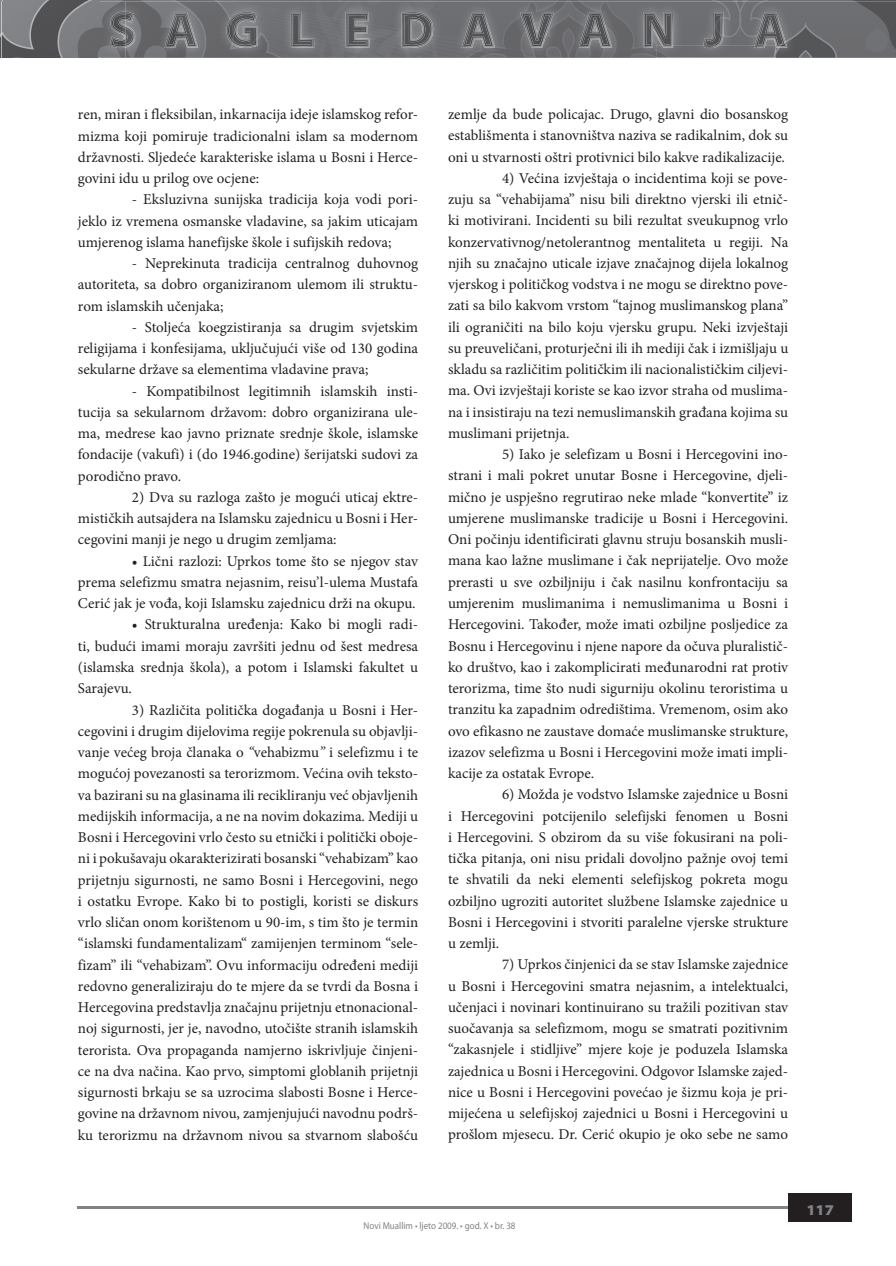
<style>
.page{position:relative;width:896px;height:1266px;background:#fff}
.page>*{position:absolute;margin:0;border:0;box-sizing:border-box;transform-origin:0 0}
.t1{font:15px/21.3px "Minion Pro";color:#231f20;text-align:justify}
.t2{font:900 semi-expanded 15px "Myriad Pro";color:#808285}
.t3{font:9.9px "Myriad Pro";color:#808285;scale:.91 1}
.s1{font-style:italic}
</style>
<div class="page">
<img style="left:1px;top:1px;width:2px;height:57px">
<img style="left:0;top:2px;width:1px;height:56px">
<img style="left:3px;top:0;width:890px;height:1px">
<img style="left:3px;top:1px;width:96px;height:57px">
<img style="left:99px;top:1px;width:797px;height:57px">
<img style="left:656px;top:46px;width:120px;height:11px">
<img style="left:198px;top:21px;width:556px;height:18px">
<img style="left:110px;top:12px;width:25px;height:36px">
<img style="left:226px;top:12px;width:32px;height:36px">
<img style="left:401px;top:12px;width:32px;height:36px">
<img style="left:754px;top:12px;width:33px;height:36px">
<img style="left:703px;top:12px;width:20px;height:34px">
<img style="left:643px;top:12px;width:30px;height:36px">
<img style="left:579px;top:12px;width:33px;height:36px">
<img style="left:520px;top:12px;width:34px;height:36px">
<img style="left:461px;top:12px;width:34px;height:36px">
<img style="left:346px;top:12px;width:23px;height:36px">
<img style="left:291px;top:12px;width:23px;height:36px">
<img style="left:164px;top:12px;width:34px;height:36px">
<img style="left:111px;top:13px;width:23px;height:34px">
<img style="left:228px;top:13px;width:28px;height:33px">
<img style="left:403px;top:13px;width:29px;height:33px">
<img style="left:756px;top:14px;width:29px;height:32px">
<svg style="left:754px;top:46px;width:11px;height:2px"></svg>
<img style="left:705px;top:14px;width:17px;height:32px">
<svg style="left:703px;top:46px;width:15px;height:2px"></svg>
<img style="left:645px;top:14px;width:26px;height:32px">
<svg style="left:662px;top:46px;width:11px;height:2px"></svg>
<img style="left:581px;top:14px;width:29px;height:32px">
<img style="left:522px;top:14px;width:30px;height:32px">
<img style="left:464px;top:14px;width:29px;height:32px">
<img style="left:347px;top:14px;width:21px;height:32px">
<img style="left:292px;top:14px;width:21px;height:32px">
<img style="left:166px;top:14px;width:30px;height:32px">
<img style="left:409px;top:18px;width:16px;height:24px">
<img style="left:765px;top:18px;width:11px;height:16px">
<img style="left:590px;top:18px;width:11px;height:16px">
<img style="left:472px;top:18px;width:12px;height:16px">
<img style="left:175px;top:18px;width:12px;height:16px">
<div style="left:788px;top:1194px;width:64px;height:28px;background:#231f20"></div>
<hr style="left:77px;top:1207px;width:710px;height:2px;background:#808285">
<p class="t1" style="left:78px;top:104px;width:342px">ren, miran i fleksibilan, inkarnacija ideje islamskog refor&shy;mizma koji pomiruje tradicionalni islam sa modernom državnosti. Sljedeće karakteriske islama u Bosni i Herce&shy;govini idu u prilog ove ocjene:</p>
<p class="t1" style="left:78px;top:189px;width:342px;text-indent:54px">- Eksluzivna sunijska tradicija koja vodi pori&shy;jeklo iz vremena osmanske vladavine, sa jakim uticajam umjerenog islama hanefijske škole i sufijskih redova;</p>
<p class="t1" style="left:78px;top:253px;width:342px;text-indent:54px">- Neprekinuta tradicija centralnog duhovnog autoriteta, sa dobro organiziranom ulemom ili struktu&shy;rom islamskih učenjaka;</p>
<p class="t1" style="left:78px;top:316px;width:342px;text-indent:54px">- Stoljeća koegzistiranja sa drugim svjetskim religijama i konfesijama, uključujući više od 130 godina sekularne države sa elementima vladavine prava;</p>
<p class="t1" style="left:78px;top:380px;width:342px;text-indent:54px">- Kompatibilnost legitimnih islamskih insti&shy;tucija sa sekularnom državom: dobro organizirana ule&shy;ma, medrese kao javno priznate srednje škole, islamske fondacije (vakufi) i (do 1946.godine) šerijatski sudovi za porodično pravo.</p>
<p class="t1" style="left:78px;top:486px;width:342px;text-indent:54px">2) Dva su razloga zašto je mogući uticaj ektre&shy;mističkih autsajdera na Islamsku zajednicu u Bosni i Her&shy;cegovini manji je nego u drugim zemljama:</p>
<p class="t1" style="left:78px;top:550px;width:342px;text-indent:54px">• Lični razlozi: Uprkos tome što se njegov stav prema selefizmu smatra nejasnim, reisu’l-ulema Mustafa Cerić jak je vođa, koji Islamsku zajednicu drži na okupu.</p>
<p class="t1" style="left:78px;top:614px;width:342px;text-indent:54px">• Strukturalna uređenja: Kako bi mogli radi&shy;ti, budući imami moraju završiti jednu od šest medresa (islamska srednja škola), a potom i Islamski fakultet u Sarajevu.</p>
<p class="t1" style="left:78px;top:699px;width:342px;text-indent:54px">3) Različita politička događanja u Bosni i Her&shy;cegovini i drugim dijelovima regije pokrenula su objavlji&shy;vanje većeg broja članaka o <span class="s1">“</span>vehabizmu<span class="s1">”</span> i selefizmu i te mogućoj povezanosti sa terorizmom. Većina ovih teksto&shy;va bazirani su na glasinama ili recikliranju već objavljenih medijskih informacija, a ne na novim dokazima. Mediji u Bosni i Hercegovini vrlo često su etnički i politički oboje&shy;ni i pokušavaju okarakterizirati bosanski “vehabizam” kao prijetnju sigurnosti, ne samo Bosni i Hercegovini, nego i ostatku Evrope. Kako bi to postigli, koristi se diskurs vrlo sličan onom korištenom u 90-im, s tim što je termin “islamski fundamentalizam“ zamijenjen terminom “sele&shy;fizam” ili “vehabizam”. Ovu informaciju određeni mediji redovno generaliziraju do te mjere da se tvrdi da Bosna i Hercegovina predstavlja značajnu prijetnju etnonacional&shy;noj sigurnosti, jer je, navodno, utočište stranih islamskih terorista. Ova propaganda namjerno iskrivljuje činjeni&shy;ce na dva načina. Kao prvo, simptomi globlanih prijetnji sigurnosti brkaju se sa uzrocima slabosti Bosne i Herce&shy;govine na državnom nivou, zamjenjujući navodnu podrš&shy;ku terorizmu na državnom nivou sa stvarnom slabošću</p>
<p class="t1" style="left:448px;top:104px;width:342px">zemlje da bude policajac. Drugo, glavni dio bosanskog establišmenta i stanovništva naziva se radikalnim, dok su oni u stvarnosti oštri protivnici bilo kakve radikalizacije.</p>
<p class="t1" style="left:448px;top:167px;width:342px;text-indent:54px">4) Većina izvještaja o incidentima koji se pove&shy;zuju sa “vehabijama” nisu bili direktno vjerski ili etnič&shy;ki motivirani. Incidenti su bili rezultat sveukupnog vrlo konzervativnog/netolerantnog mentaliteta u regiji. Na njih su značajno uticale izjave značajnog dijela lokalnog vjerskog i političkog vodstva i ne mogu se direktno pove&shy;zati sa bilo kakvom vrstom “tajnog muslimanskog plana” ili ograničiti na bilo koju vjersku grupu. Neki izvještaji su preuveličani, proturječni ili ih mediji čak i izmišljaju u skladu sa različitim političkim ili nacionalističkim ciljevi&shy;ma. Ovi izvještaji koriste se kao izvor straha od muslima&shy;na i insistiraju na tezi nemuslimanskih građana kojima su muslimani prijetnja.</p>
<p class="t1" style="left:448px;top:444px;width:342px;text-indent:54px">5) Iako je selefizam u Bosni i Hercegovini ino&shy;strani i mali pokret unutar Bosne i Hercegovine, djeli&shy;mično je uspješno regrutirao neke mlade “konvertite” iz umjerene muslimanske tradicije u Bosni i Hercegovini.<br>Oni počinju identificirati glavnu struju bosanskih musli&shy;mana kao lažne muslimane i čak neprijatelje. Ovo može prerasti u sve ozbiljniju i čak nasilnu konfrontaciju sa umjerenim muslimanima i nemuslimanima u Bosni i Hercegovini. Također, može imati ozbiljne posljedice za Bosnu i Hercegovinu i njene napore da očuva pluralistič&shy;ko društvo, kao i zakomplicirati međunarodni rat protiv terorizma, time što nudi sigurniju okolinu teroristima u tranzitu ka zapadnim odredištima. Vremenom, osim ako ovo efikasno ne zaustave domaće muslimanske strukture, izazov selefizma u Bosni i Hercegovini može imati impli&shy;kacije za ostatak Evrope.</p>
<p class="t1" style="left:448px;top:784px;width:342px;text-indent:54px">6) Možda je vodstvo Islamske zajednice u Bosni i Hercegovini potcijenilo selefijski fenomen u Bosni i Hercegovini. S obzirom da su više fokusirani na poli&shy;tička pitanja, oni nisu pridali dovoljno pažnje ovoj temi te shvatili da neki elementi selefijskog pokreta mogu ozbiljno ugroziti autoritet službene Islamske zajednice u Bosni i Hercegovini i stvoriti paralelne vjerske strukture u zemlji.</p>
<p class="t1" style="left:448px;top:954px;width:342px;text-indent:54px">7) Uprkos činjenici da se stav Islamske zajednice u Bosni i Hercegovini smatra nejasnim, a intelektualci, učenjaci i novinari kontinuirano su tražili pozitivan stav suočavanja sa selefizmom, mogu se smatrati pozitivnim “zakasnjele i stidljive” mjere koje je poduzela Islamska zajednica u Bosni i Hercegovini. Odgovor Islamske zajed&shy;nice u Bosni i Hercegovini povećao je šizmu koja je pri&shy;mijećena u selefijskoj zajednici u Bosni i Hercegovini u prošlom mjesecu. Dr. Cerić okupio je oko sebe ne samo</p>
<p class="t3" style="left:364px;top:1220px;width:169px">Novi Muallim • ljeto 2009. • god. X • br. 38</p>
<p class="t2" style="left:806px;top:1201px;width:29px">117</p>
</div>
